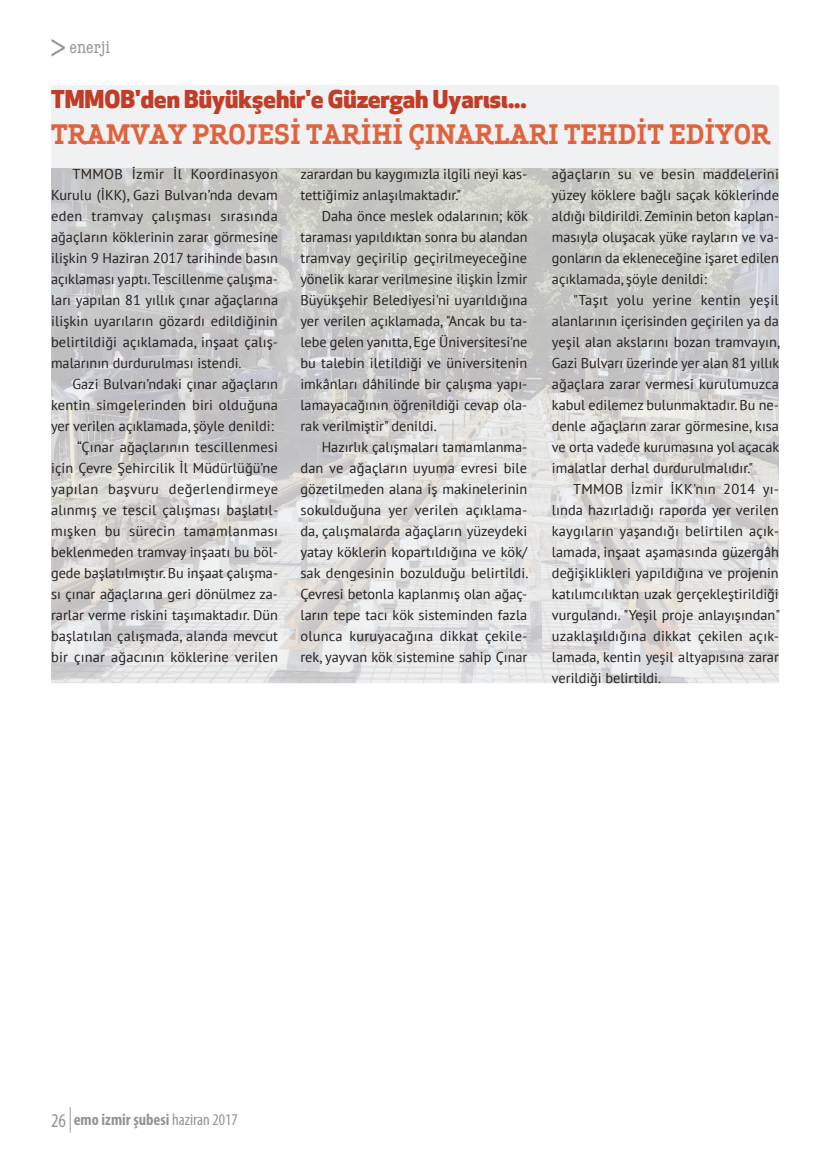
<style>
.page{position:relative;width:830px;height:1170px;background:#fff}
.page>*{position:absolute;margin:0;border:0;box-sizing:border-box;transform-origin:0 0}
.t1{font:700 26.25px "Apex Serif";color:#e0633e}
.t2{font:800 24px "Apex New";color:#c23d28}
.t3{font:condensed 18px "American Typewriter";letter-spacing:.01em;color:#939598}
.t4{font:700 condensed 16.5px "Myriad Pro";color:#939598}
.t5{font:14.25px/21px "PT Sans";color:#231f20;text-align:justify}
.t6{font:14.25px "PT Sans";letter-spacing:.03em;color:#231f20}
.t7{font:14.25px "PT Sans";letter-spacing:.025em;color:#231f20}
.s1{font-family:"Apex New";font-stretch:normal;font-size:33px}
.s2{font-weight:400;font-size:19.5px}
.s3{font-weight:400}
</style>
<div class="page">
<svg style="left:70px;top:1107px;width:1px;height:25px"></svg>
<div style="left:51px;top:85px;width:727px;height:83px;background:#f0f1f2"></div>
<img style="left:51px;top:168px;width:727px;height:515px">
<p class="t3" style="left:50px;top:33px;width:61px"><span class="s1">&gt;</span>enerji</p>
<h2 class="t2" style="left:51px;top:82px;width:477px">TMMOB'den Büyükşehir'e Güzergah Uyarısı...</h2>
<h1 class="t1" style="left:51px;top:118px;width:720px">TRAMVAY PROJESİ TARİHİ ÇINARLARI TEHDİT EDİYOR</h1>
<p class="t5" style="left:51px;top:163px;width:228px;text-indent:21px">TMMOB İzmir İl Koordinasyon Kurulu (İKK), Gazi Bulvarı’nda devam eden tramvay çalışması sırasında ağaçların köklerinin zarar görmesine ilişkin 9 Haziran 2017 tarihinde basın açıklaması yaptı. Tescillenme çalışma&shy;ları yapılan 81 yıllık çınar ağaçlarına ilişkin uyarıların gözardı edildiğinin belirtildiği açıklamada, inşaat çalış&shy;malarının durdurulması istendi.</p>
<p class="t5" style="left:72px;top:373px;width:207px">Gazi Bulvarı’ndaki çınar ağaçların</p>
<p class="t5" style="left:51px;top:394px;width:228px">kentin simgelerinden biri olduğuna</p>
<p class="t5" style="left:51px;top:415px;width:224px">yer verilen açıklamada, şöyle denildi:</p>
<p class="t5" style="left:77px;top:436px;width:202px">“Çınar ağaçlarının tescillenmesi</p>
<p class="t5" style="left:51px;top:457px;width:228px">için Çevre Şehircilik İl Müdürlüğü’ne</p>
<p class="t6" style="left:51px;top:480px;width:228px">yapılan başvuru değerlendirmeye</p>
<p class="t5" style="left:51px;top:499px;width:228px">alınmış ve tescil çalışması başlatıl-</p>
<p class="t7" style="left:51px;top:522px;width:228px">mışken bu sürecin tamamlanması</p>
<p class="t5" style="left:51px;top:541px;width:228px">beklenmeden tramvay inşaatı bu böl-</p>
<p class="t5" style="left:51px;top:562px;width:228px">gede başlatılmıştır. Bu inşaat çalışma-</p>
<p class="t5" style="left:51px;top:583px;width:228px">sı çınar ağaçlarına geri dönülmez za-</p>
<p class="t5" style="left:51px;top:604px;width:228px">rarlar verme riskini taşımaktadır. Dün</p>
<p class="t5" style="left:51px;top:625px;width:228px">başlatılan çalışmada, alanda mevcut</p>
<p class="t5" style="left:51px;top:646px;width:228px">bir çınar ağacının köklerine verilen</p>
<p class="t5" style="left:551px;top:163px;width:228px">ağaçların su ve besin maddelerini yüzey köklere bağlı saçak köklerinde aldığı bildirildi. Zeminin beton kaplan&shy;masıyla oluşacak yüke rayların ve va&shy;gonların da ekleneceğine işaret edilen açıklamada, şöyle denildi:</p>
<p class="t5" style="left:551px;top:289px;width:229px;text-indent:21px">"Taşıt yolu yerine kentin yeşil alanlarının içerisinden geçirilen ya da yeşil alan akslarını bozan tramvayın, Gazi Bulvarı üzerinde yer alan 81 yıllık ağaçlara zarar vermesi kurulumuzca kabul edilemez bulunmaktadır. Bu ne&shy;denle ağaçların zarar görmesine, kısa ve orta vadede kurumasına yol açacak imalatlar derhal durdurulmalıdır."</p>
<p class="t5" style="left:551px;top:478px;width:230px;text-indent:21px">TMMOB İzmir İKK'nın 2014 yı&shy;lında hazırladığı raporda yer verilen kaygıların yaşandığı belirtilen açık&shy;lamada, inşaat aşamasında güzergâh değişiklikleri yapıldığına ve projenin katılımcılıktan uzak gerçekleştirildiği vurgulandı. "Yeşil proje anlayışından" uzaklaşıldığına dikkat çekilen açık&shy;lamada, kentin yeşil altyapısına zarar verildiği belirtildi.</p>
<p class="t5" style="left:300px;top:163px;width:228px">zarardan bu kaygımızla ilgili neyi kas&shy;tettiğimiz anlaşılmaktadır."</p>
<p class="t5" style="left:300px;top:205px;width:229px;text-indent:21px">Daha önce meslek odalarının; kök taraması yapıldıktan sonra bu alandan tramvay geçirilip geçirilmeyeceğine yönelik karar verilmesine ilişkin İzmir Büyükşehir Belediyesi'ni uyarıldığına yer verilen açıklamada, "Ancak bu ta&shy;lebe gelen yanıtta, Ege Üniversitesi'ne bu talebin iletildiği ve üniversitenin imkânları dâhilinde bir çalışma yapı&shy;lamayacağının öğrenildiği cevap ola&shy;rak verilmiştir" denildi.</p>
<p class="t5" style="left:300px;top:436px;width:229px;text-indent:21px">Hazırlık çalışmaları tamamlanma&shy;dan ve ağaçların uyuma evresi bile gözetilmeden alana iş makinelerinin sokulduğuna yer verilen açıklama&shy;da, çalışmalarda ağaçların yüzeydeki yatay köklerin kopartıldığına ve kök/ sak dengesinin bozulduğu belirtildi.<br>Çevresi betonla kaplanmış olan ağaç&shy;ların tepe tacı kök sisteminden fazla olunca kuruyacağına dikkat çekile&shy;rek, yayvan kök sistemine sahip Çınar</p>
<p class="t4" style="left:51px;top:1109px;width:188px"><span class="s2">26</span> emo izmir şubesi <span class="s3">haziran 2017</span></p>
</div>
